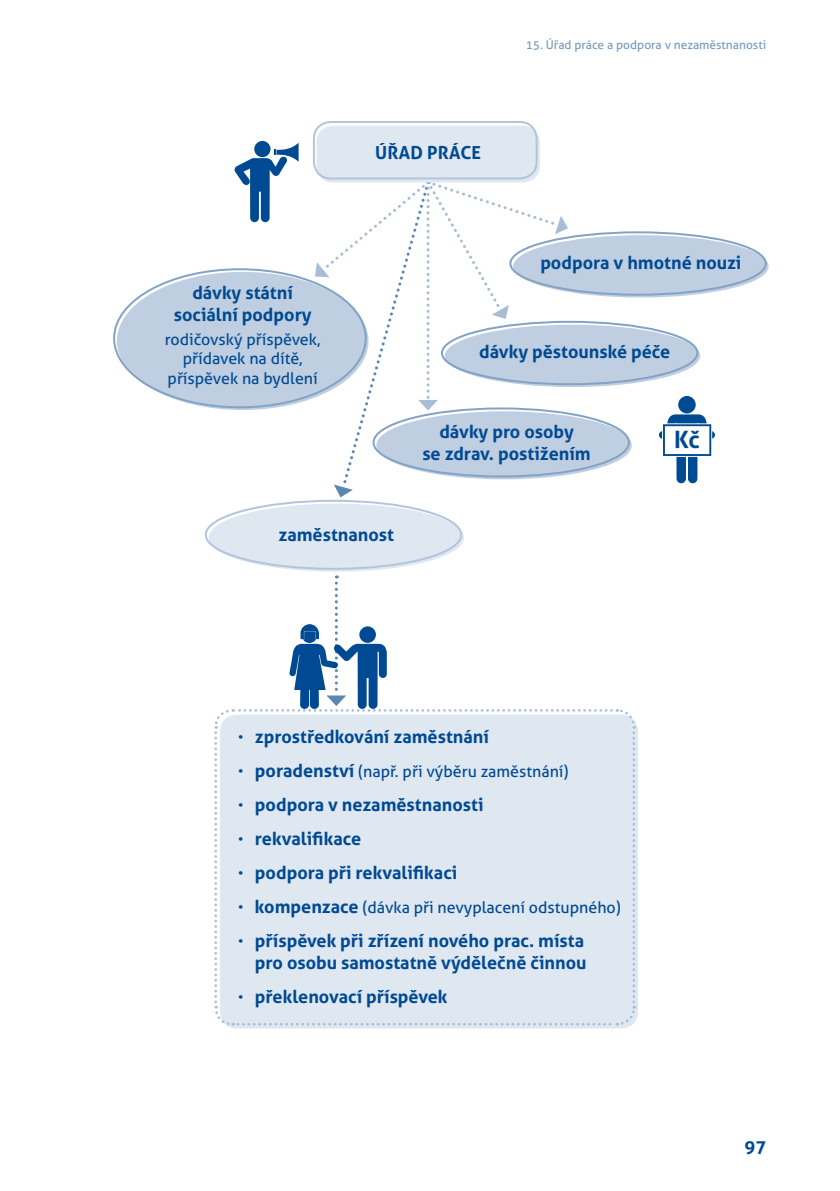
<style>
.page{position:relative;width:840px;height:1191px;background:#fff}
.page>*{position:absolute;margin:0;border:0;box-sizing:border-box;transform-origin:0 0}
.t1{font:700 23.8px "Aller";color:#004a93}
.t2{font:700 18px/22px "Aller";color:#004a93;text-align:center}
.t3{font:16px/19.2px "Aller";color:#004a93;text-align:center}
.t4{font:12px "Aller";color:#769ac0}
.s1{font-weight:300;font-size:16px}
.s2{font-weight:300}
.s3{font-weight:700;font-size:18px}
</style>
<div class="page">
<div style="left:117px;top:272px;width:251px;height:138px;background:#bfcee0;border-radius:50%"></div>
<div style="left:513px;top:235px;width:255px;height:62px;background:#bfcee0;border-radius:50%"></div>
<div style="left:444px;top:325px;width:255px;height:62px;background:#bfcee0;border-radius:50%"></div>
<div style="left:376px;top:411px;width:255px;height:68px;background:#bfcee0;border-radius:50%"></div>
<div style="left:208px;top:503px;width:256px;height:68px;background:#dfe7f0;border-radius:50%"></div>
<svg style="left:315px;top:180px;width:252px;height:317px"></svg>
<div style="left:316px;top:126px;width:223px;height:56px;background:#dfe7f0;border-radius:17px"></div>
<div style="left:313px;top:121px;width:224px;height:58px;border:2px solid #b3c5db;border-radius:17px"></div>
<div style="left:509px;top:231px;width:257px;height:65px;border:2px solid #83a3c5;border-radius:50%"></div>
<div style="left:440px;top:321px;width:258px;height:64px;border:2px solid #83a3c5;border-radius:50%"></div>
<div style="left:372px;top:407px;width:257px;height:70px;border:2px solid #83a3c5;border-radius:50%"></div>
<div style="left:205px;top:500px;width:257px;height:70px;border:2px solid #b3c5db;border-radius:50%"></div>
<svg style="left:254px;top:141px;width:16px;height:16px"></svg>
<svg style="left:234px;top:143px;width:64px;height:79px"></svg>
<svg style="left:214px;top:575px;width:422px;height:452px"></svg>
<div style="left:677px;top:396px;width:18px;height:17px;background:#004a93;border-radius:50%"></div>
<svg style="left:659px;top:414px;width:55px;height:69px"></svg>
<p class="t2" style="left:174px;top:282px;width:139px">dávky státní sociální podpory</p>
<p class="t3" style="left:165px;top:330px;width:157px">rodičovský příspěvek, přídavek na dítě, příspěvek na bydlení</p>
<p class="t2" style="left:375px;top:142px;width:96px">Úřad práce</p>
<p class="t4" style="left:525px;top:37px;width:242px">15. Úřad práce a podpora v nezaměstnanosti</p>
<p class="t2" style="left:540px;top:251px;width:202px">podpora v hmotné nouzi</p>
<p class="t2" style="left:479px;top:340px;width:192px">dávky pěstounské péče</p>
<p class="t2" style="left:422px;top:420px;width:170px">dávky pro osoby<br>se zdrav. postižením</p>
<h1 class="t1" style="left:673px;top:425px;width:27px">Kč</h1>
<p class="t2" style="left:278px;top:524px;width:117px">zaměstnanost</p>
<p class="t2" style="left:238px;top:725px;width:252px"><span class="s1">•</span> zprostředkování zaměstnání</p>
<p class="t3" style="left:238px;top:761px;width:332px"><span class="s2">•</span> <span class="s3">poradenství</span> (např. při výběru zaměstnání)</p>
<p class="t2" style="left:238px;top:793px;width:247px"><span class="s1">•</span> podpora v nezaměstnanosti</p>
<p class="t2" style="left:238px;top:827px;width:125px"><span class="s1">•</span> rekvalifikace</p>
<p class="t2" style="left:238px;top:861px;width:221px"><span class="s1">•</span> podpora při rekvalifikaci</p>
<p class="t3" style="left:238px;top:897px;width:384px"><span class="s2">•</span> <span class="s3">kompenzace</span> (dávka při nevyplacení odstupného)</p>
<p class="t2" style="left:238px;top:929px;width:350px;text-align:right"><span class="s1">•</span> příspěvek při zřízení nového prac. místa pro osobu samostatně výdělečně činnou</p>
<p class="t2" style="left:238px;top:985px;width:211px"><span class="s1">•</span> překlenovací příspěvek</p>
<p class="t2" style="left:744px;top:1135px;width:23px">97</p>
</div>
